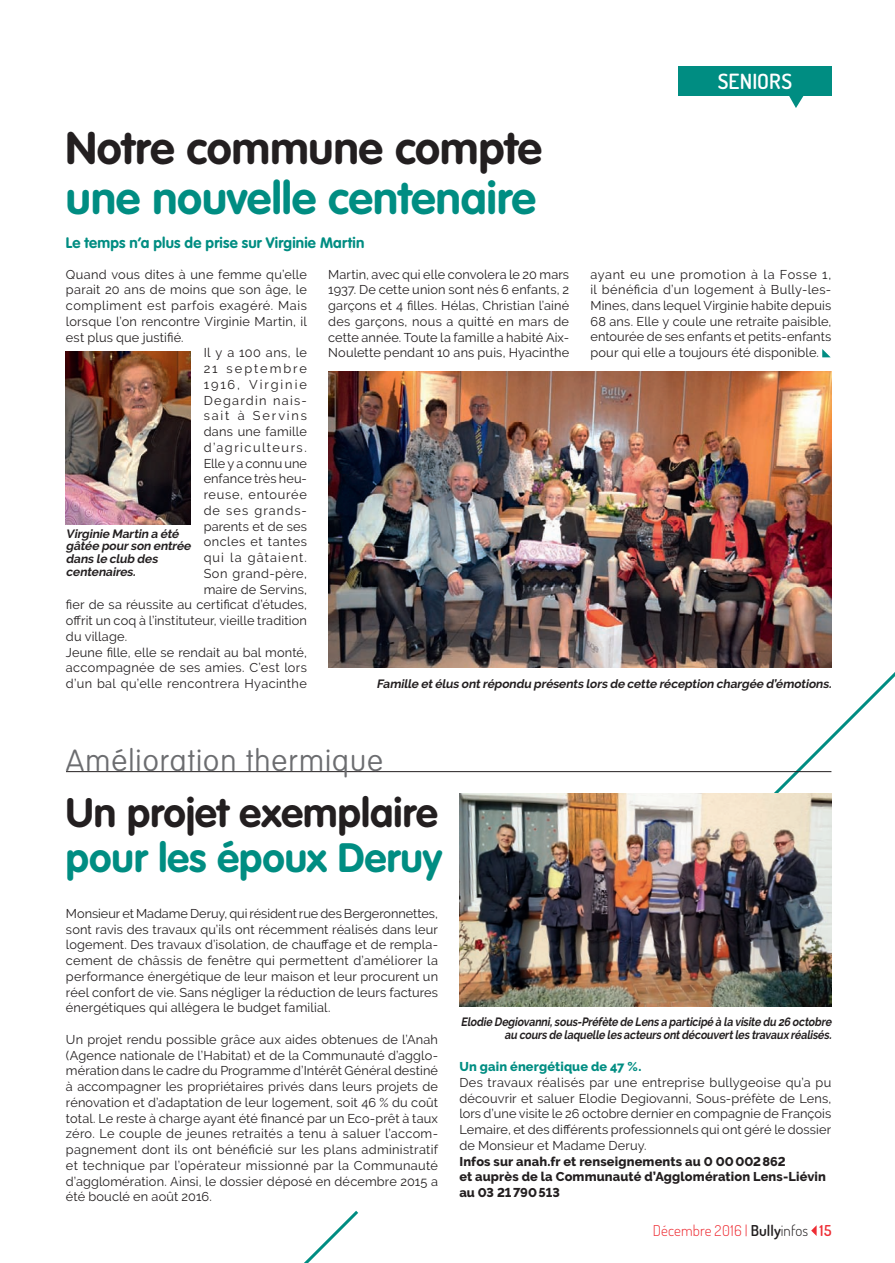
<style>
.page{position:relative;width:895px;height:1263px;background:#fff}
.page>*{position:absolute;margin:0;border:0;box-sizing:border-box;transform-origin:0 0}
.t1{font:700 45px "VAG Rounded Std";color:#008d82}
.t2{font:700 45px "VAG Rounded Std";color:#231f20}
.t3{font:700 40.5px "VAG Rounded Std";color:#231f20}
.t4{font:700 40.5px "VAG Rounded Std";color:#008d82}
.t5{font:100 30px "VAG Rounded Std";letter-spacing:.035em;color:#6c6d70}
.t6{font:600 21px "Dosis";letter-spacing:.005em;color:#fff}
.t7{font:700 15px "VAG Rounded Std";letter-spacing:.015em;color:#008d82}
.t8{font:300 15px "Dosis";letter-spacing:.005em;color:#ee2d34}
.t9{font:12.75px/15.8px "Raleway";letter-spacing:.015em;color:#231f20;text-align:justify}
.t10{font:800 12.75px/15.8px "Raleway";letter-spacing:.01em;color:#231f20}
.t11{font:12.75px "Raleway";letter-spacing:.04em;color:#231f20}
.t12{font:12.75px "Raleway";letter-spacing:.085em;color:#231f20}
.t13{font:12.75px "Raleway";letter-spacing:.155em;color:#231f20}
.t14{font:800 12.75px "Raleway";letter-spacing:.01em;color:#008d82}
.t15{font:12.75px "Raleway";letter-spacing:.115em;color:#231f20}
.t16{font:12.75px "Raleway";letter-spacing:-.005em;color:#231f20}
.t17{font:12.75px "Raleway";letter-spacing:.055em;color:#231f20}
.t18{font:12.75px "Raleway";letter-spacing:.035em;color:#231f20}
.t19{font:12.75px "Raleway";letter-spacing:.1em;color:#231f20}
.t20{font:12.75px "Raleway";letter-spacing:.14em;color:#231f20}
.t21{font:italic 700 12px/12.8px "Raleway";color:#231f20}
.t22{font:italic 700 12px/12.8px "Raleway";color:#231f20;text-align:right;scale:.88 1}
.s1{font-weight:600;color:#231f20}
.s2{color:#231f20}
.s3{font-weight:600}
</style>
<div class="page">
<svg style="left:726px;top:595px;width:169px;height:248px"></svg>
<svg style="left:789px;top:96px;width:15px;height:12px"></svg>
<div style="left:678px;top:66px;width:153px;height:30px;background:#008d82"></div>
<svg style="left:822px;top:349px;width:9px;height:8px"></svg>
<img style="left:328px;top:372px;width:503px;height:296px">
<img style="left:66px;top:352px;width:125px;height:172px">
<img style="left:459px;top:793px;width:372px;height:214px">
<hr style="left:66px;top:771px;width:765px;height:1px;background:#231f20">
<svg style="left:304px;top:1210px;width:55px;height:53px"></svg>
<svg style="left:811px;top:1226px;width:5px;height:10px"></svg>
<h1 class="t2" style="left:66px;top:122px;width:477px">Notre commune compte</h1>
<h1 class="t1" style="left:66px;top:172px;width:472px">une nouvelle centenaire</h1>
<p class="t7" style="left:66px;top:234px;width:300px">Le temps n’a plus de prise sur Virginie Martin</p>
<h3 class="t6" style="left:718px;top:67px;width:76px">SENIORS</h3>
<p class="t9" style="left:66px;top:266px;width:242px">Quand vous dites à une femme qu’elle</p>
<p class="t9" style="left:66px;top:282px;width:242px">parait 20 ans de moins que son âge, le</p>
<p class="t11" style="left:66px;top:298px;width:242px">compliment est parfois exagéré. Mais</p>
<p class="t9" style="left:66px;top:313px;width:242px">lorsque l’on rencontre Virginie Martin, il</p>
<p class="t9" style="left:66px;top:329px;width:119px">est plus que justifié.</p>
<p class="t18" style="left:204px;top:345px;width:105px">Il y a 100 ans, le</p>
<p class="t13" style="left:204px;top:361px;width:105px">21 septembre</p>
<p class="t13" style="left:204px;top:377px;width:105px">1916, Virginie</p>
<p class="t19" style="left:204px;top:393px;width:105px">Degardin nais-</p>
<p class="t20" style="left:204px;top:408px;width:105px">sait à Servins</p>
<p class="t9" style="left:204px;top:424px;width:105px">dans une famille</p>
<p class="t15" style="left:204px;top:440px;width:105px">d’agriculteurs.</p>
<p class="t16" style="left:204px;top:456px;width:105px">Elle y a connu une</p>
<p class="t9" style="left:204px;top:471px;width:105px">enfance très heu-</p>
<p class="t17" style="left:204px;top:487px;width:105px">reuse, entourée</p>
<p class="t12" style="left:204px;top:503px;width:105px">de ses grands-</p>
<p class="t9" style="left:204px;top:518px;width:105px">parents et de ses</p>
<p class="t11" style="left:204px;top:534px;width:105px">oncles et tantes</p>
<p class="t12" style="left:204px;top:550px;width:105px">qui la gâtaient.</p>
<p class="t11" style="left:204px;top:566px;width:105px">Son grand-père,</p>
<p class="t9" style="left:204px;top:581px;width:105px">maire de Servins,</p>
<p class="t9" style="left:66px;top:597px;width:242px">fier de sa réussite au certificat d’études,</p>
<p class="t9" style="left:66px;top:613px;width:242px">offrit un coq à l’instituteur, vieille tradition</p>
<p class="t9" style="left:66px;top:628px;width:63px">du village.</p>
<p class="t9" style="left:66px;top:644px;width:242px">Jeune fille, elle se rendait au bal monté,</p>
<p class="t9" style="left:66px;top:660px;width:242px">accompagnée de ses amies. C’est lors</p>
<p class="t9" style="left:66px;top:676px;width:242px">d’un bal qu’elle rencontrera Hyacinthe</p>
<p class="t21" style="left:66px;top:527px;width:129px">Virginie Martin a été gâtée pourson entrée dans le club des centenaires.</p>
<p class="t9" style="left:328px;top:266px;width:242px">Martin, avec qui elle convolera le 20 mars 1937. De cette union sont nés 6 enfants, 2 garçons et 4 filles. Hélas, Christian l’ainé des garçons, nous a quitté en mars de cette année. Toute la famille a habité Aix-Noulette pendant 10 ans puis, Hyacinthe</p>
<p class="t9" style="left:590px;top:266px;width:242px">ayant eu une promotion à la Fosse 1, il bénéficia d’un logement à Bully-les-Mines, dans lequel Virginie habite depuis 68 ans. Elle y coule une retraite paisible, entourée de ses enfants et petits-enfants pour qui elle a toujours été disponible.</p>
<p class="t21" style="left:376px;top:677px;width:459px">Famille etélus ontrépondu présents lors de cette réception chargée d’émotions.</p>
<h3 class="t5" style="left:66px;top:744px;width:318px">Amélioration thermique</h3>
<h2 class="t3" style="left:66px;top:789px;width:373px">Un projet exemplaire</h2>
<h2 class="t4" style="left:66px;top:834px;width:378px">pour les époux Deruy</h2>
<p class="t9" style="left:66px;top:905px;width:374px">Monsieur et Madame Deruy, qui résident rue des Bergeronnettes, sont ravis des travaux qu’ils ont récemment réalisés dans leur logement. Des travaux d’isolation, de chauffage et de rempla&shy;cement de châssis de fenêtre qui permettent d’améliorer la performance énergétique de leur maison et leur procurent un réel confort de vie. Sans négliger la réduction de leurs factures énergétiques qui allégera le budget familial.</p>
<p class="t9" style="left:66px;top:1031px;width:374px">Un projet rendu possible grâce aux aides obtenues de l’Anah (Agence nationale de l’Habitat) et de la Communauté d’agglo&shy;mération dans le cadre du Programme d’Intérêt Général destiné à accompagner les propriétaires privés dans leurs projets de rénovation et d’adaptation de leur logement, soit 46 % du coût total. Le reste à charge ayant été financé par un Eco-prêt à taux zéro. Le couple de jeunes retraités a tenu à saluer l’accom&shy;pagnement dont ils ont bénéficié sur les plans administratif et technique par l’opérateur missionné par la Communauté d’agglomération. Ainsi, le dossier déposé en décembre 2015 a été bouclé en août 2016.</p>
<p class="t22" style="left:461px;top:1016px;width:425px">Elodie Degiovanni,sous-Préfète de Lensa participé à la visite du 26 octobre au coursde laquelle lesacteursontdécouvertlestravaux réalisés.</p>
<p class="t14" style="left:459px;top:1059px;width:184px">Un gain énergétique de 47 %.</p>
<p class="t9" style="left:459px;top:1074px;width:374px">Des travaux réalisés par une entreprise bullygeoise qu’a pu découvrir et saluer Elodie Degiovanni, Sous-préfète de Lens, lors d’une visite le 26 octobre dernier en compagnie de François Lemaire, et des différents professionnels qui ont géré le dossier de Monsieur et Madame Deruy.</p>
<p class="t10" style="left:459px;top:1153px;width:368px">Infos sur anah.fr et renseignements au 0 00 002862<br>et auprès de la Communauté d’Agglomération Lens-Liévin au 03 21 790513</p>
<p class="t8" style="left:653px;top:1221px;width:180px">Décembre 2016 | <span class="s1">Bully</span><span class="s2">infos</span> <span class="s3">15</span></p>
</div>
